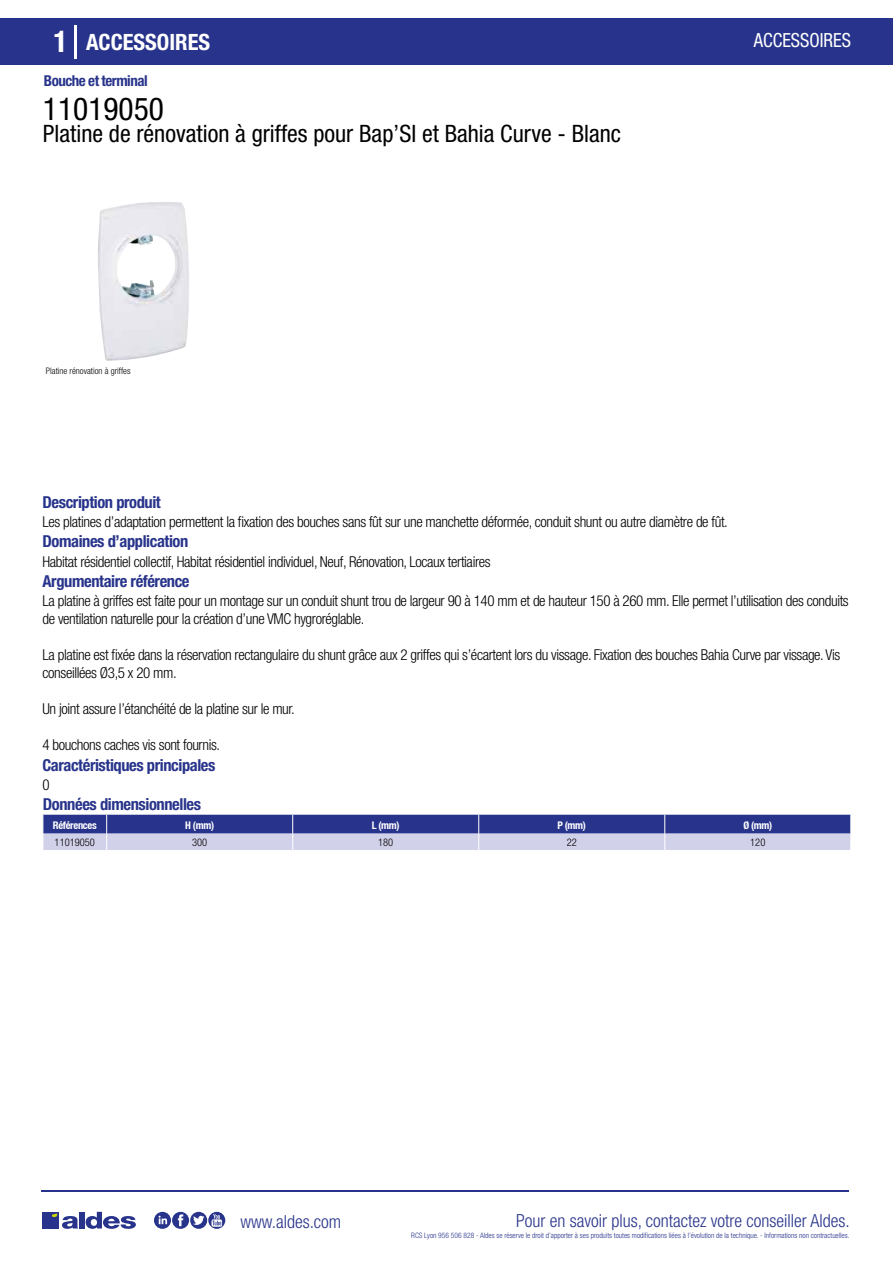
<style>
.page{position:relative;width:893px;height:1263px;background:#fff}
.page>*{position:absolute;margin:0;border:0;box-sizing:border-box;transform-origin:0 0}
.t1{font:condensed 31.5px "Helvetica Neue LT Std";color:#000}
.t2{font:condensed 24px "Helvetica Neue LT Std";color:#000}
.t3{font:700 condensed 22.5px "Helvetica Neue LT Std";color:#fff}
.t4{font:condensed 19.5px "Helvetica Neue LT Std";color:#fff;scale:.95 1}
.t5{font:300 condensed 18px "Helvetica Neue";color:#28348b}
.t6{font:700 condensed 16.5px "Helvetica Neue LT Std";letter-spacing:-.025em;color:#28348b}
.t7{font:300 condensed 15px/18px "Helvetica Neue LT Std";letter-spacing:-.025em;color:#000}
.t8{font:700 condensed 15px "Helvetica Neue LT Std";letter-spacing:-.035em;color:#28348b}
.t9{font:700 condensed 10.5px "Helvetica Neue";letter-spacing:-.03em;color:#fff}
.t10{font:300 condensed 10.5px "Helvetica Neue";color:#000}
.t11{font:300 condensed 9px "Helvetica Neue";color:#000}
.t12{font:300 condensed 7.5px "Helvetica Neue";color:#28348b}
.s1{font-size:30px}
</style>
<div class="page">
<div style="left:0;top:18px;width:893px;height:46px;background:#28348b"></div>
<hr style="left:74px;top:25px;width:2px;height:33px;background:#fff">
<img style="left:98px;top:202px;width:91px;height:159px">
<svg style="left:43px;top:815px;width:808px;height:35px;background:#797fb8"></svg>
<hr style="left:41px;top:1190px;width:808px;height:1px;background:#28348b">
<svg style="left:154px;top:1212px;width:71px;height:17px"></svg>
<div style="left:42px;top:1212px;width:17px;height:16px;background:#28348b"></div>
<div style="left:79px;top:1212px;width:5px;height:16px;background:#28348b"></div>
<svg style="left:86px;top:1212px;width:50px;height:17px"></svg>
<svg style="left:52px;top:1213px;width:26px;height:16px"></svg>
<h3 class="t3" style="left:54px;top:28px;width:158px"><span class="s1">1</span> ACCESSOIRES</h3>
<h3 class="t4" style="left:754px;top:29px;width:104px">ACCESSOIRES</h3>
<p class="t8" style="left:44px;top:71px;width:105px">Bouche et terminal</p>
<h1 class="t1" style="left:43px;top:91px;width:122px">11019050</h1>
<h2 class="t2" style="left:43px;top:120px;width:580px">Platine de rénovation à griffes pour Bap’SI et Bahia Curve - Blanc</h2>
<p class="t11" style="left:46px;top:365px;width:86px">Platine rénovation à griffes</p>
<p class="t6" style="left:43px;top:492px;width:120px">Description produit</p>
<p class="t6" style="left:43px;top:531px;width:147px">Domaines d’application</p>
<p class="t7" style="left:43px;top:513px;width:687px">Les platines d’adaptation permettent la fixation des bouches sans fût sur une manchette déformée, conduit shunt ou autre diamètre de fût.</p>
<p class="t7" style="left:43px;top:552px;width:450px">Habitat résidentiel collectif, Habitat résidentiel individuel, Neuf, Rénovation, Locaux tertiaires</p>
<p class="t6" style="left:43px;top:571px;width:149px">Argumentaire référence</p>
<p class="t7" style="left:43px;top:592px;width:808px">La platine à griffes est faite pour un montage sur un conduit shunt trou de largeur 90 à 140 mm et de hauteur 150 à 260 mm. Elle permet l’utilisation des conduits de ventilation naturelle pour la création d’une VMC hygroréglable.</p>
<p class="t7" style="left:43px;top:646px;width:799px">La platine est fixée dans la réservation rectangulaire du shunt grâce aux 2 griffes qui s’écartent lors du vissage. Fixation des bouches Bahia Curve par vissage. Vis conseillées Ø3,5 x 20 mm.</p>
<p class="t7" style="left:43px;top:700px;width:254px">Un joint assure l’étanchéité de la platine sur le mur.</p>
<p class="t7" style="left:43px;top:736px;width:179px">4 bouchons caches vis sont fournis.</p>
<p class="t6" style="left:43px;top:755px;width:174px">Caractéristiques principales</p>
<p class="t7" style="left:43px;top:776px;width:9px">0</p>
<p class="t6" style="left:43px;top:794px;width:160px">Données dimensionnelles</p>
<p class="t9" style="left:53px;top:819px;width:45px">Références</p>
<p class="t9" style="left:185px;top:819px;width:30px">H (mm)</p>
<p class="t9" style="left:372px;top:819px;width:29px">L (mm)</p>
<p class="t9" style="left:557px;top:819px;width:30px">P (mm)</p>
<p class="t9" style="left:743px;top:819px;width:30px">Ø (mm)</p>
<p class="t10" style="left:55px;top:836px;width:42px">11019050</p>
<p class="t10" style="left:192px;top:836px;width:17px">300</p>
<p class="t10" style="left:378px;top:836px;width:17px">180</p>
<p class="t10" style="left:567px;top:836px;width:12px">22</p>
<p class="t10" style="left:750px;top:836px;width:17px">120</p>
<p class="t5" style="left:240px;top:1211px;width:102px">www.aldes.com</p>
<p class="t5" style="left:516px;top:1211px;width:335px">Pour en savoir plus, contactez votre conseiller Aldes.</p>
<p class="t12" style="left:411px;top:1230px;width:440px">RCS Lyon 956 506 828 - Aldes se réserve le droit d’apporter à ses produits toutes modifications liées à l’évolution de la technique. - Informations non contractuelles.</p>
</div>
